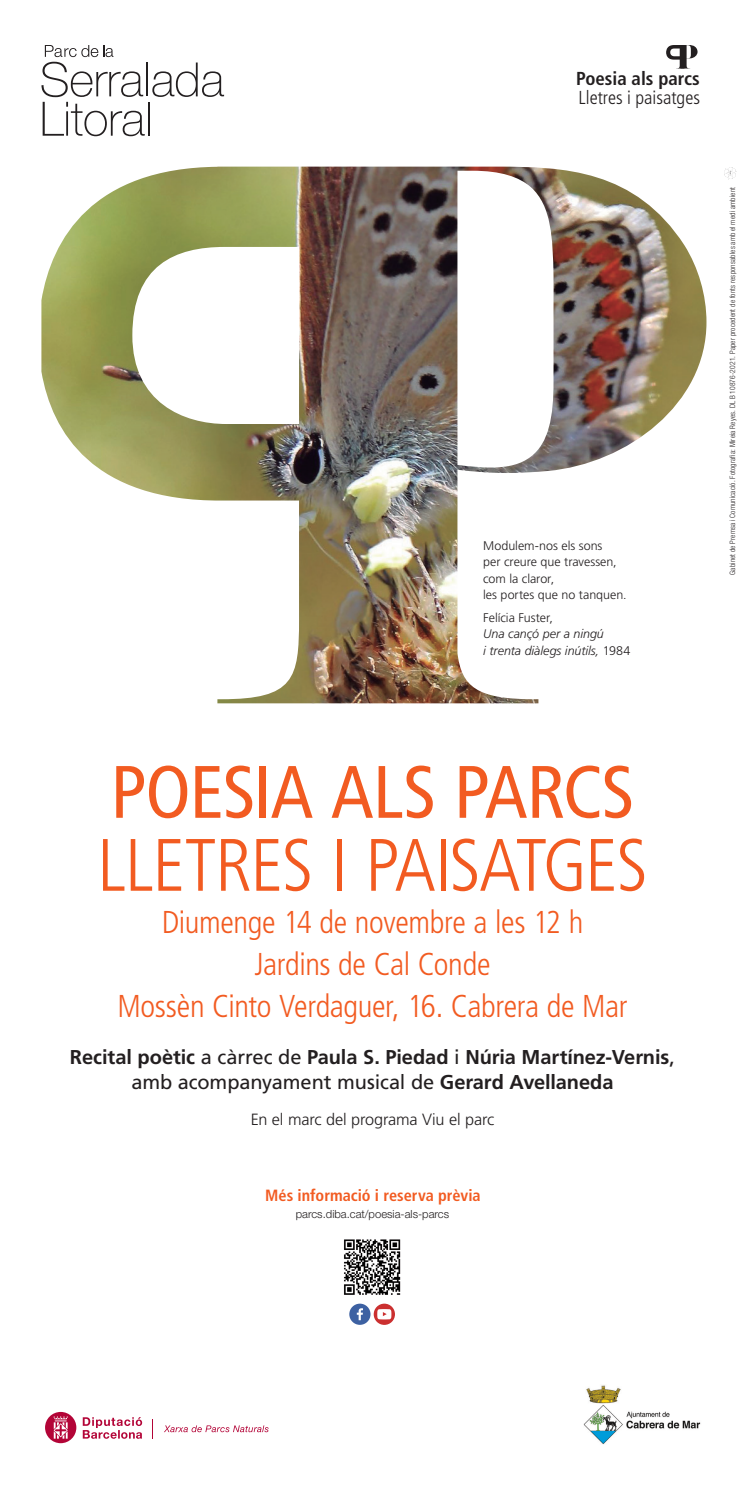
<style>
.page{position:relative;width:745px;height:1489px;background:#fff}
.page>*{position:absolute;margin:0;border:0;box-sizing:border-box;transform-origin:0 0}
.t1{font:300 condensed 74px "Frutiger LT Std";letter-spacing:-.025em;color:#f25b21}
.t2{font:condensed 74px "Frutiger LT Std";letter-spacing:-.015em;color:#f25b21}
.t3{font:300 condensed 31.62px/42.1px "Frutiger LT Std";letter-spacing:-.015em;color:#f25b21;text-align:center}
.t4{font:700 20px/25px "Frutiger LT Std";letter-spacing:-.005em;color:#231f20;text-align:center}
.t5{font:300 condensed 18.75px "Frutiger LT Std";color:#231f20}
.t6{font:700 condensed 18.75px "Frutiger LT Std";color:#231f20}
.t7{font:300 16.25px "Frutiger LT Std";letter-spacing:-.015em;color:#231f20}
.nom_parc{font:700 condensed 16.25px "Frutiger LT Std";color:#f25b21}
.t8{font:300 12.5px "Frutiger LT Std";color:#231f20}
.t9{font:italic 300 12.5px/16.2px "Frutiger LT Std";letter-spacing:-.005em;color:#231f20}
.t10{font:300 11.25px "Helvetica Neue LT Std";color:#231f20}
.t11{font:300 condensed 7.5px "Helvetica Neue LT Std";letter-spacing:.015em;color:#231f20}
.s1{font-style:normal}
.s2{font-weight:400}
</style>
<div class="page">
<img style="left:41px;top:167px;width:665px;height:536px">
<svg style="left:666px;top:45px;width:31px;height:23px"></svg>
<svg style="left:724px;top:167px;width:12px;height:13px"></svg>
<hr style="left:146px;top:62px;width:2px;height:34px;background:#231f20">
<svg style="left:152px;top:62px;width:72px;height:35px"></svg>
<hr style="left:148px;top:102px;width:1px;height:34px;background:#231f20">
<svg style="left:41px;top:45px;width:104px;height:91px"></svg>
<img style="left:344px;top:1239px;width:56px;height:55px">
<div style="left:349px;top:1303px;width:21px;height:21px;background:#3d61a2;border-radius:50%"></div>
<svg style="left:356px;top:1308px;width:7px;height:12px"></svg>
<svg style="left:373px;top:1303px;width:22px;height:21px"></svg>
<svg style="left:377px;top:1308px;width:14px;height:11px"></svg>
<img style="left:583px;top:1385px;width:118px;height:58px">
<svg style="left:152px;top:1419px;width:1px;height:19px"></svg>
<svg style="left:83px;top:1417px;width:59px;height:21px"></svg>
<svg style="left:45px;top:1411px;width:31px;height:31px"></svg>
<svg style="left:165px;top:1425px;width:103px;height:6px"></svg>
<p class="t6" style="left:576px;top:67px;width:125px">Poesia als parcs</p>
<p class="t5" style="left:578px;top:86px;width:123px">Lletres i paisatges</p>
<p class="t8" style="left:483px;top:538px;width:121px">Modulem-nos els sons</p>
<p class="t8" style="left:483px;top:555px;width:135px">per creure que travessen,</p>
<p class="t8" style="left:483px;top:571px;width:72px">com la claror,</p>
<p class="t8" style="left:483px;top:587px;width:145px">les portes que no tanquen.</p>
<p class="t9" style="left:483px;top:610px;width:149px"><span class="s1">Felícia Fuster,<br></span>Una cançó per a ningú<br>i trenta diàlegs inútils, <span class="s1">1984</span></p>
<p class="t11" style="left:727px;top:575px;width:389px;rotate:-90deg">Gabinet de Premsa i Comunicació. Fotografia: Mireia Reyes. DL B 10876-2021. Paper procedent de fonts responsables amb el medi ambient</p>
<p class="t2" style="left:110px;top:749px;width:525px">POESIA ALS PARCS</p>
<p class="t1" style="left:97px;top:823px;width:552px">LLETRES I PAISATGES</p>
<p class="t3" style="left:161px;top:901px;width:423px">Diumenge 14 de novembre a les 12 h</p>
<p class="t3" style="left:117px;top:943px;width:511px">Jardins de Cal Conde<br>Mossèn Cinto Verdaguer, 16. Cabrera de Mar</p>
<p class="t4" style="left:70px;top:1044px;width:606px">Recital poètic <span class="s2">a càrrec de</span> Paula S. Piedad <span class="s2">i</span> Núria Martínez-Vernis<span class="s2">, amb acompanyament musical de</span> Gerard Avellaneda</p>
<p class="t7" style="left:250px;top:1109px;width:245px">En el marc del programa Viu el parc</p>
<p class="nom_parc" style="left:265px;top:1185px;width:217px">Més informació i reserva prèvia</p>
<p class="t10" style="left:295px;top:1206px;width:155px">parcs.diba.cat/poesia-als-parcs</p>
</div>
